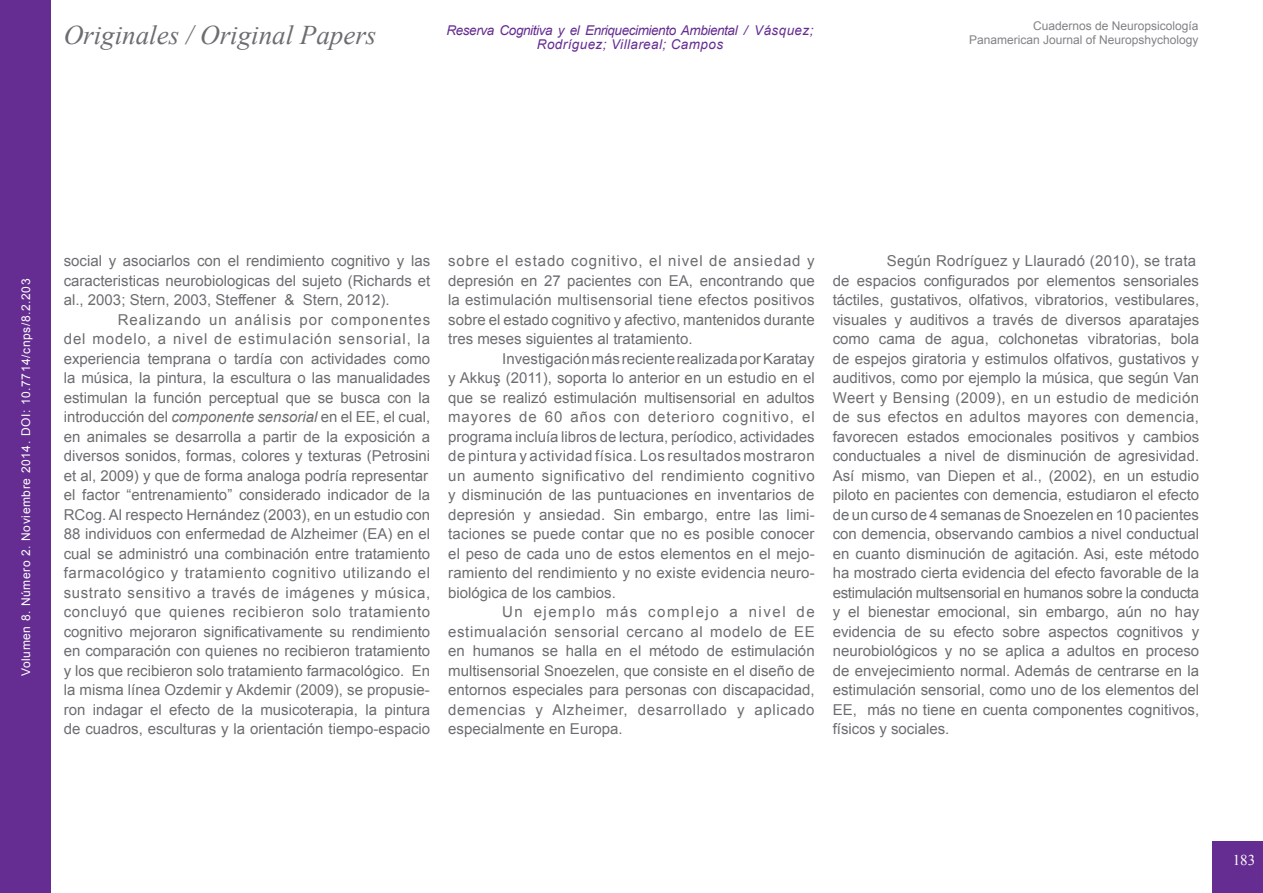
<style>
.page{position:relative;width:1263px;height:893px;background:#fff}
.page>*{position:absolute;margin:0;border:0;box-sizing:border-box;transform-origin:0 0}
.t1{font:italic 27px "Times New Roman";color:#6c6d70}
.t2{font:15px/19.5px "Arial";color:#6c6d70;text-align:justify}
.t3{font:15px "Times New Roman";color:#fff}
.t4{font:italic 13.5px/13.5px "Arial";letter-spacing:-.03em;color:#652d91;text-align:center}
.t5{font:12px "Arial";color:#808285}
.t6{font:12px "Arial";letter-spacing:.05em;color:#fff}
.s1{font-style:italic}
</style>
<div class="page">
<div style="left:0;top:0;width:51px;height:893px;background:#652d91"></div>
<div style="left:1212px;top:841px;width:51px;height:52px;background:#652d91"></div>
<p class="t5" style="left:1033px;top:18px;width:167px">Cuadernos de Neuropsicología</p>
<p class="t4" style="left:446px;top:24px;width:368px">Reserva Cognitiva y el Enriquecimiento Ambiental / Vásquez;<br>Rodríguez; Villareal; Campos</p>
<h1 class="t1" style="left:64px;top:17px;width:314px">Originales / Original Papers</h1>
<p class="t5" style="left:969px;top:32px;width:231px">Panamerican Journal of Neuropshychology</p>
<p class="t6" style="left:18px;top:676px;width:399px;rotate:-90deg">Volumen 8. Número 2. Noviembre 2014. DOI: 10.7714/cnps/8.2.203</p>
<p class="t2" style="left:64px;top:251px;width:368px">social y asociarlos con el rendimiento cognitivo y las caracteristicas neurobiologicas del sujeto (Richards et al., 2003; Stern, 2003, Steffener &amp; Stern, 2012).</p>
<p class="t2" style="left:64px;top:310px;width:368px;text-align:left;text-indent:54px">Realizando un análisis por componentes del modelo, a nivel de estimulación sensorial, la experiencia temprana o tardía con actividades como la música, la pintura, la escultura o las manualidades estimulan la función perceptual que se busca con la introducción del <span class="s1">componente sensorial</span> en el EE, el cual, en animales se desarrolla a partir de la exposición a diversos sonidos, formas, colores y texturas (Petrosini et al, 2009) y que de forma analoga podría representar el factor “entrenamiento” considerado indicador de la RCog. Al respecto Hernández (2003), en un estudio con 88 individuos con enfermedad de Alzheimer (EA) en el cual se administró una combinación entre tratamiento farmacológico y tratamiento cognitivo utilizando el sustrato sensitivo a través de imágenes y música, concluyó que quienes recibieron solo tratamiento cognitivo mejoraron significativamente su rendimiento en comparación con quienes no recibieron tratamiento y los que recibieron solo tratamiento farmacológico. En la misma línea Ozdemir y Akdemir (2009), se propusie&shy;ron indagar el efecto de la musicoterapia, la pintura de cuadros, esculturas y la orientación tiempo-espacio</p>
<p class="t2" style="left:448px;top:251px;width:368px">sobre el estado cognitivo, el nivel de ansiedad y depresión en 27 pacientes con EA, encontrando que la estimulación multisensorial tiene efectos positivos sobre el estado cognitivo y afectivo, mantenidos durante tres meses siguientes al tratamiento.</p>
<p class="t2" style="left:448px;top:349px;width:368px;text-indent:54px">Investigación más reciente realizada por Karatay y Akkuş (2011), soporta lo anterior en un estudio en el que se realizó estimulación multisensorial en adultos mayores de 60 años con deterioro cognitivo, el programa incluía libros de lectura, períodico, actividades de pintura y actividad física. Los resultados mostraron un aumento significativo del rendimiento cognitivo y disminución de las puntuaciones en inventarios de depresión y ansiedad. Sin embargo, entre las limi&shy;taciones se puede contar que no es posible conocer el peso de cada uno de estos elementos en el mejo&shy;ramiento del rendimiento y no existe evidencia neuro&shy;biológica de los cambios.</p>
<p class="t2" style="left:448px;top:602px;width:368px;text-indent:54px">Un ejemplo más complejo a nivel de estimualación sensorial cercano al modelo de EE en humanos se halla en el método de estimulación multisensorial Snoezelen, que consiste en el diseño de entornos especiales para personas con discapacidad, demencias y Alzheimer, desarrollado y aplicado especialmente en Europa.</p>
<p class="t2" style="left:833px;top:251px;width:368px;text-align:left;text-indent:54px">Según Rodríguez y Llauradó (2010), se trata de espacios configurados por elementos sensoriales táctiles, gustativos, olfativos, vibratorios, vestibulares, visuales y auditivos a través de diversos aparatajes como cama de agua, colchonetas vibratorias, bola de espejos giratoria y estimulos olfativos, gustativos y auditivos, como por ejemplo la música, que según Van Weert y Bensing (2009), en un estudio de medición de sus efectos en adultos mayores con demencia, favorecen estados emocionales positivos y cambios conductuales a nivel de disminución de agresividad.<br>Así mismo, van Diepen et al., (2002), en un estudio piloto en pacientes con demencia, estudiaron el efecto de un curso de 4 semanas de Snoezelen en 10 pacientes con demencia, observando cambios a nivel conductual en cuanto disminución de agitación. Asi, este método ha mostrado cierta evidencia del efecto favorable de la estimulación multsensorial en humanos sobre la conducta y el bienestar emocional, sin embargo, aún no hay evidencia de su efecto sobre aspectos cognitivos y neurobiológicos y no se aplica a adultos en proceso de envejecimiento normal. Además de centrarse en la estimulación sensorial, como uno de los elementos del EE, más no tiene en cuenta componentes cognitivos, físicos y sociales.</p>
<p class="t3" style="left:1233px;top:850px;width:24px">183</p>
</div>
